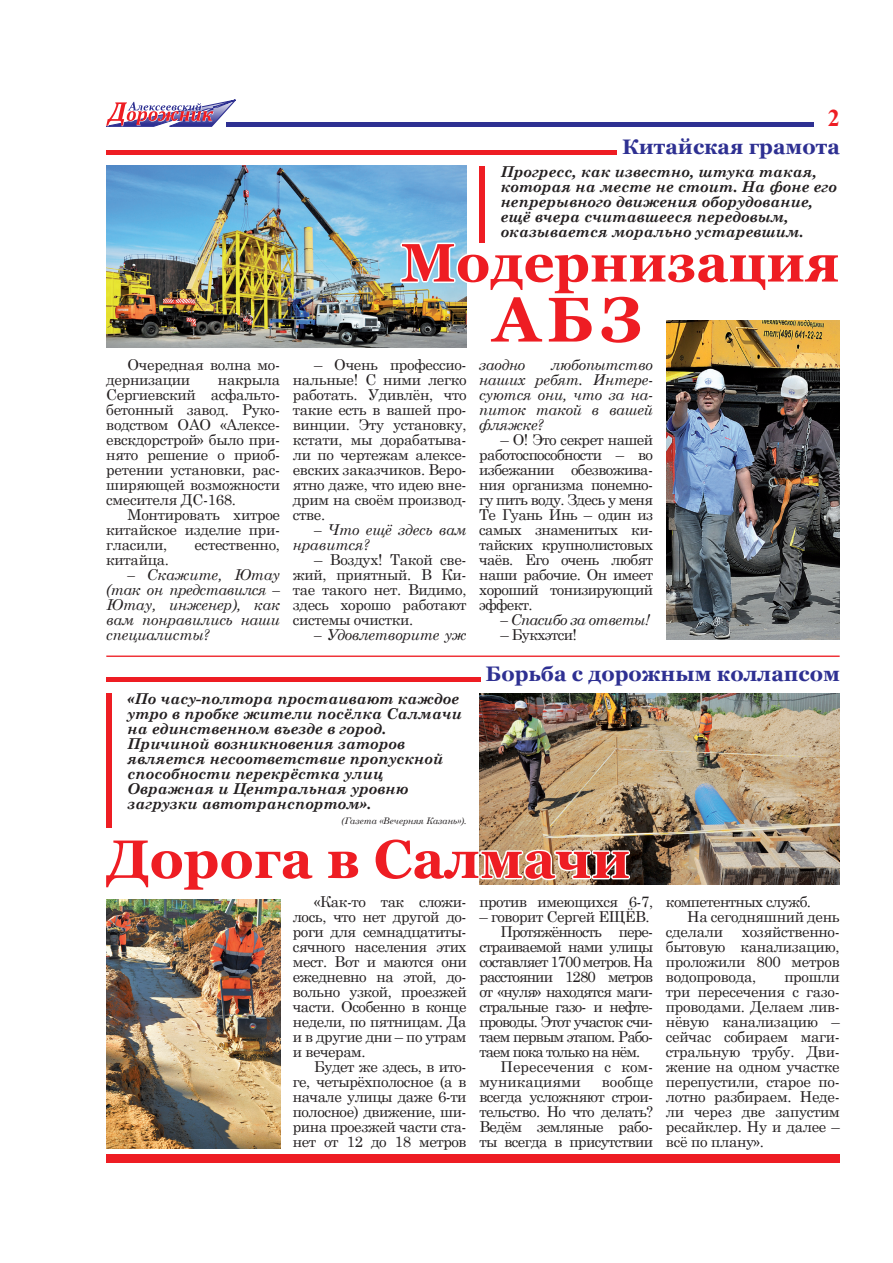
<style>
.page{position:relative;width:893px;height:1263px;background:#fff}
.page>*{position:absolute;margin:0;border:0;box-sizing:border-box;transform-origin:0 0}
.t1{font:700 63px "Georgia";color:#ee1d23}
.t2{font:700 54px "Georgia";color:#ee1d23}
.t3{font:700 24px "Times New Roman";color:#ee1d23}
.t4{font:700 21px "Georgia";color:#2e3092}
.t5{font:15px/15px "Century Schoolbook";letter-spacing:-.03em;color:#231f20;text-align:justify}
.t6{font:italic 700 15px/15px "Century Schoolbook";color:#231f20}
.t7{font:italic 15px/15px "Century Schoolbook";letter-spacing:-.02em;color:#231f20;text-align:justify}
.t8{font:15px "Century Schoolbook";letter-spacing:-.06em;color:#231f20}
.t9{font:15px "Century Schoolbook";color:#231f20}
.t10{font:italic 15px "Century Schoolbook";letter-spacing:-.04em;color:#231f20}
.t11{font:italic 9px "Century Schoolbook";color:#231f20}
</style>
<div class="page">
<img style="left:479px;top:693px;width:361px;height:191px">
<img style="left:106px;top:899px;width:174px;height:249px">
<img style="left:106px;top:166px;width:361px;height:181px">
<img style="left:666px;top:346px;width:174px;height:293px">
<hr style="left:226px;top:122px;width:587px;height:4px;background:#2e3092">
<div style="left:106px;top:1154px;width:734px;height:9px;background:#ee1d23"></div>
<svg style="left:106px;top:100px;width:130px;height:26px"></svg>
<hr style="left:106px;top:150px;width:511px;height:4px;background:#ee1d23">
<hr style="left:106px;top:677px;width:375px;height:4px;background:#ee1d23">
<svg style="left:399px;top:231px;width:441px;height:115px"></svg>
<img style="left:479px;top:836px;width:153px;height:47px">
<div style="left:106px;top:693px;width:6px;height:134px;background:#ee1d23"></div>
<div style="left:479px;top:166px;width:6px;height:76px;background:#ee1d23"></div>
<hr style="left:106px;top:655px;width:734px;height:2px;background:#ee1d23">
<h3 class="t3" style="left:828px;top:102px;width:13px">2</h3>
<h3 class="t4" style="left:622px;top:133px;width:219px">Китайская грамота</h3>
<p class="t6" style="left:501px;top:163px;width:338px">Прогресс, как известно, штука такая, которая на месте не стоит. На фоне его непрерывного движения оборудование, ещё вчера считавшееся передовым, оказывается морально устаревшим.</p>
<p class="t5" style="left:106px;top:356px;width:175px;text-indent:21px">Очередная волна мо&shy;дернизации</p>
<p class="t5" style="left:106px;top:371px;width:175px;text-indent:112px">накрыла Сергиевский асфальто&shy;бетонный завод. Руко&shy;водством ОАО «Алексе&shy;евскдорстрой» было при&shy;нято решение о приоб&shy;ретении установки, рас&shy;ширяющей возможности смесителя ДС-168.</p>
<p class="t5" style="left:106px;top:506px;width:175px;text-indent:21px">Монтировать хитрое китайское изделие при&shy;гласили,</p>
<p class="t5" style="left:194px;top:536px;width:87px">естественно,</p>
<p class="t5" style="left:106px;top:551px;width:64px">китайца.</p>
<p class="t7" style="left:106px;top:566px;width:175px;text-indent:21px">– Скажите, Ютау (так он представился – Ютау, инженер), как вам понравились наши специалисты?</p>
<h2 class="t2" style="left:401px;top:228px;width:440px">Модернизация</h2>
<h1 class="t1" style="left:493px;top:279px;width:152px">АБЗ</h1>
<p class="t5" style="left:293px;top:356px;width:175px;text-indent:21px">– Очень профессио&shy;нальные! С ними легко работать. Удивлён, что такие есть в вашей про&shy;винции. Эту установку, кстати, мы дорабатыва&shy;ли по чертежам алексе&shy;евских заказчиков. Веро&shy;ятно даже, что идею вне&shy;дрим на своём производ&shy;стве.</p>
<p class="t7" style="left:293px;top:521px;width:175px;text-indent:21px">– Что ещё здесь вам нравится?</p>
<p class="t5" style="left:293px;top:551px;width:175px;text-indent:21px">– Воздух! Такой све&shy;жий, приятный. В Ки&shy;тае такого нет. Видимо, здесь хорошо работают системы очистки.</p>
<p class="t7" style="left:314px;top:626px;width:154px">– Удовлетворите уж</p>
<p class="t7" style="left:479px;top:356px;width:48px">заодно</p>
<p class="t7" style="left:479px;top:356px;width:175px;text-indent:72px">любопытство наших ребят. Интере&shy;суются они, что за на&shy;питок такой в вашей фляжке?</p>
<p class="t5" style="left:479px;top:431px;width:175px;text-indent:21px">– О! Это секрет нашей работоспособности – во избежании обезвожива&shy;ния организма понемно&shy;гу пить воду. Здесь у меня Те Гуань Инь – один из самых знаменитых ки&shy;тайских крупнолистовых чаёв. Его очень любят наши рабочие. Он имеет хороший тонизирующий эффект.</p>
<p class="t10" style="left:500px;top:608px;width:151px">– Спасибо за ответы!</p>
<p class="t5" style="left:500px;top:626px;width:78px">– Букхэтси!</p>
<h3 class="t4" style="left:486px;top:661px;width:356px">Борьба с дорожным коллапсом</h3>
<p class="t6" style="left:128px;top:691px;width:336px">«По часу-полтора простаивают каждое утро в пробке жители посёлка Салмачи на единственном въезде в город.<br>Причиной возникновения заторов является несоответствие пропускной способности перекрёстка улиц Овражная и Центральная уровню загрузки автотранспортом».</p>
<p class="t11" style="left:341px;top:814px;width:127px">(Газета «Вечерняя Казань»).</p>
<h2 class="t2" style="left:106px;top:824px;width:525px">Дорога в Салмачи</h2>
<p class="t5" style="left:293px;top:893px;width:175px;text-indent:21px">«Как-то так сложи&shy;лось, что нет другой до&shy;роги для семнадцатиты&shy;сячного населения этих мест. Вот и маются они ежедневно на этой, до&shy;вольно узкой, проезжей части. Особенно в конце недели, по пятницам. Да и в другие дни – по утрам и вечерам.</p>
<p class="t5" style="left:293px;top:1058px;width:175px;text-indent:21px">Будет же здесь, в ито&shy;ге, четырёхполосное (а в начале улицы даже 6-ти полосное) движение, ши&shy;рина проезжей части ста&shy;нет от 12 до 18 метров</p>
<p class="t5" style="left:479px;top:893px;width:175px">против имеющихся 6-7,</p>
<p class="t5" style="left:479px;top:908px;width:172px">– говорит Сергей ЕЩЁВ.</p>
<p class="t8" style="left:501px;top:919px;width:154px">Протяжённость пере-</p>
<p class="t8" style="left:479px;top:934px;width:175px">страиваемой нами улицы</p>
<p class="t8" style="left:479px;top:949px;width:175px">составляет 1700 метров. На</p>
<p class="t8" style="left:479px;top:964px;width:175px">расстоянии 1280 метров</p>
<p class="t8" style="left:479px;top:979px;width:175px">от «нуля» находятся маги-</p>
<p class="t8" style="left:479px;top:994px;width:175px">стральные газо- и нефте-</p>
<p class="t8" style="left:479px;top:1009px;width:175px">проводы. Этот участок счи-</p>
<p class="t8" style="left:479px;top:1024px;width:175px">таем первым этапом. Рабо-</p>
<p class="t8" style="left:479px;top:1039px;width:163px">таем пока только на нём.</p>
<p class="t9" style="left:501px;top:1054px;width:154px">Пересечения с ком-</p>
<p class="t9" style="left:479px;top:1069px;width:103px">муникациями</p>
<p class="t5" style="left:479px;top:1073px;width:175px;text-indent:123px">вообще всегда усложняют строи&shy;тельство. Но что делать?<br>Ведём земляные рабо&shy;ты всегда в присутствии</p>
<p class="t5" style="left:666px;top:893px;width:147px">компетентных служб.</p>
<p class="t5" style="left:687px;top:908px;width:154px">На сегодняшний день</p>
<p class="t5" style="left:666px;top:923px;width:59px">сделали</p>
<p class="t5" style="left:666px;top:923px;width:175px;text-indent:76px">хозяйственно&shy;бытовую канализацию, проложили 800 метров водопровода,</p>
<p class="t5" style="left:666px;top:968px;width:175px;text-indent:118px">прошли три пересечения с газо&shy;проводами. Делаем лив&shy;нёвую канализацию – сейчас собираем маги&shy;стральную трубу. Дви&shy;жение на одном участке перепустили, старое по&shy;лотно разбираем. Неде&shy;ли через две запустим ресайклер. Ну и далее – всё по плану».</p>
</div>
